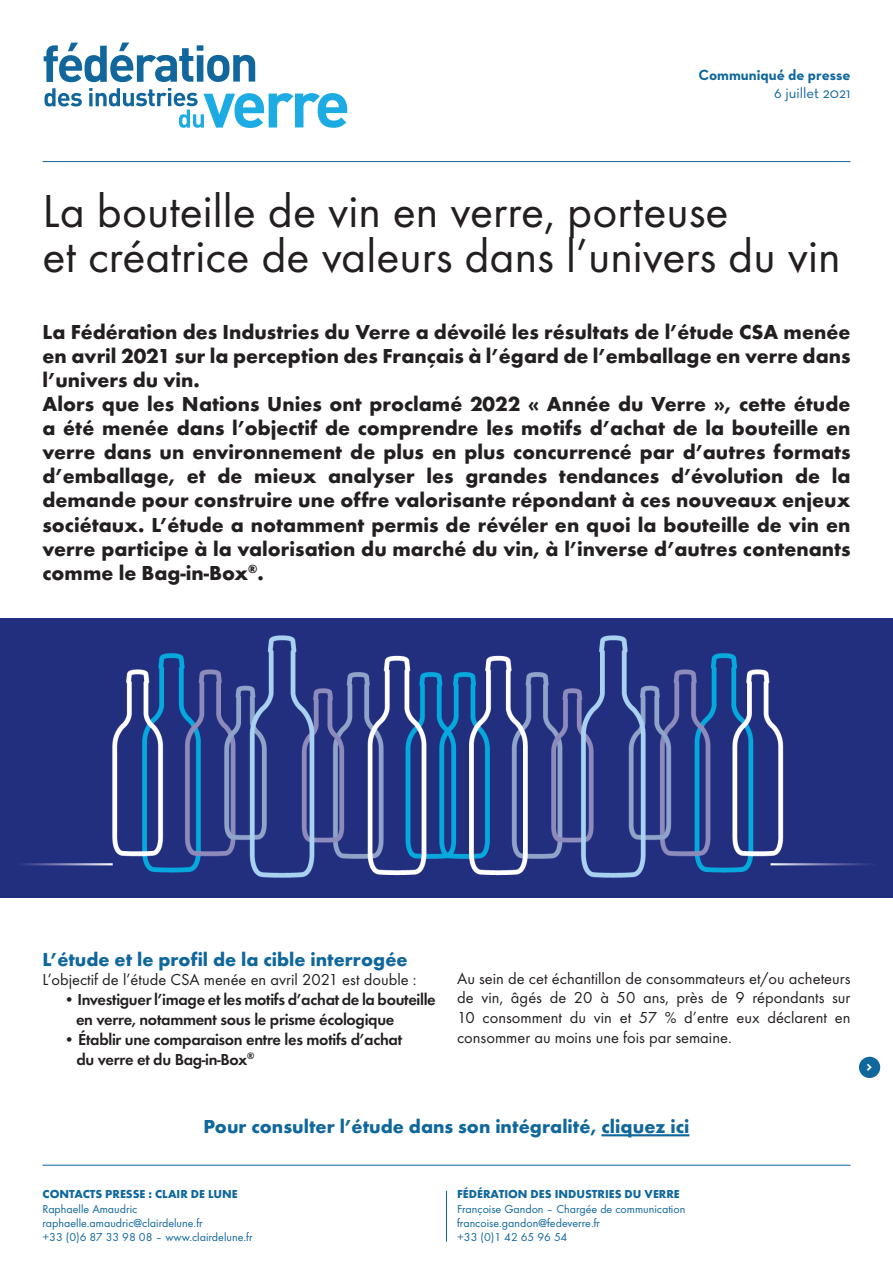
<style>
.page{position:relative;width:893px;height:1263px;background:#fff}
.page>*{position:absolute;margin:0;border:0;box-sizing:border-box;transform-origin:0 0}
.t1{font:48px "Futura T";color:#231f20}
.t2{font:700 21px/24px "Futura T";color:#231f20;text-align:justify}
.t3{font:700 19.5px "Futura T";color:#0f679c}
.t4{font:16.5px/19.8px "Futura T";color:#231f20;text-align:justify}
.t5{font:600 16.5px "Futura T";letter-spacing:-.02em;color:#231f20}
.t6{font:700 15px "Neutra Text";color:#0f679c}
.t7{font:15px "Neutra Text";color:#0f679c}
.t8{font:700 15px "Nexa";color:#fff}
.t9{font:12px "Futura T";color:#0f679c}
.t10{font:700 12px "Futura T";color:#0f679c}
</style>
<div class="page">
<hr style="left:446px;top:1191px;width:1px;height:51px;background:#0f679c">
<svg style="left:44px;top:43px;width:211px;height:39px"></svg>
<svg style="left:44px;top:88px;width:38px;height:19px"></svg>
<svg style="left:89px;top:88px;width:258px;height:40px"></svg>
<div style="left:859px;top:1057px;width:21px;height:21px;background:#0f679c;border-radius:50%"></div>
<hr style="left:43px;top:161px;width:807px;height:1px;background:#0f679c">
<hr style="left:43px;top:1165px;width:807px;height:1px;background:#0f679c">
<hr style="left:601px;top:1134px;width:88px;height:2px;background:#0f679c">
<img style="left:0;top:619px;width:893px;height:278px">
<p class="t6" style="left:698px;top:66px;width:153px">Communiqué de presse</p>
<p class="t7" style="left:774px;top:84px;width:78px">6 juillet 2021</p>
<p class="t1" style="left:43px;top:183px;width:688px">La bouteille de vin en verre, porteuse</p>
<p class="t1" style="left:43px;top:228px;width:799px">et créatrice de valeurs dans l’univers du vin</p>
<p class="t2" style="left:43px;top:320px;width:809px">La Fédération des Industries du Verre a dévoilé les résultats de l’étude CSA menée en avril 2021 sur la perception des Français à l’égard de l’emballage en verre dans l’univers du vin.</p>
<p class="t2" style="left:43px;top:392px;width:809px">Alors que les Nations Unies ont proclamé 2022 « Année du Verre », cette étude a été menée dans l’objectif de comprendre les motifs d’achat de la bouteille en verre dans un environnement de plus en plus concurrencé par d’autres formats d’emballage, et de mieux analyser les grandes tendances d’évolution de la demande pour construire une offre valorisante répondant à ces nouveaux enjeux sociétaux. L’étude a notamment permis de révéler en quoi la bouteille de vin en verre participe à la valorisation du marché du vin, à l’inverse d’autres contenants comme le Bag-in-Box<sup>®</sup>.</p>
<p class="t3" style="left:43px;top:948px;width:367px">L’étude et le profil de la cible interrogée</p>
<p class="t4" style="left:43px;top:970px;width:375px">L’objectif de l’étude CSA menée en avril 2021 est double :</p>
<p class="t5" style="left:64px;top:990px;width:374px">• Investiguer l’image et les motifs d’achat de la bouteille</p>
<p class="t5" style="left:76px;top:1010px;width:320px">en verre, notamment sous le prisme écologique</p>
<p class="t5" style="left:64px;top:1029px;width:340px">• Établir une comparaison entre les motifs d’achat</p>
<p class="t5" style="left:77px;top:1049px;width:179px">du verre et du Bag-in-Box<sup>®</sup></p>
<p class="t4" style="left:457px;top:968px;width:395px">Au sein de cet échantillon de consommateurs et/ou acheteurs de vin, âgés de 20 à 50 ans, près de 9 répondants sur 10 consomment du vin et 57 % d’entre eux déclarent en consommer au moins une fois par semaine.</p>
<p class="t8" style="left:867px;top:1058px;width:7px">&gt;</p>
<p class="t3" style="left:204px;top:1115px;width:487px">Pour consulter l’étude dans son intégralité, cliquez ici</p>
<p class="t10" style="left:43px;top:1187px;width:197px">CONTACTS PRESSE : CLAIR DE LUNE</p>
<p class="t9" style="left:43px;top:1201px;width:96px">Raphaelle Amaudric</p>
<p class="t9" style="left:43px;top:1216px;width:162px">raphaelle.amaudric@clairdelune.fr</p>
<p class="t9" style="left:43px;top:1230px;width:212px">+33 (0)6 87 33 98 08 – www.clairdelune.fr</p>
<p class="t10" style="left:457px;top:1187px;width:224px">FÉDÉRATION DES INDUSTRIES DU VERRE</p>
<p class="t9" style="left:457px;top:1201px;width:230px">Françoise Gandon – Chargée de communication</p>
<p class="t9" style="left:457px;top:1216px;width:145px">francoise.gandon@fedeverre.fr</p>
<p class="t9" style="left:457px;top:1230px;width:112px">+33 (0)1 42 65 96 54</p>
</div>
